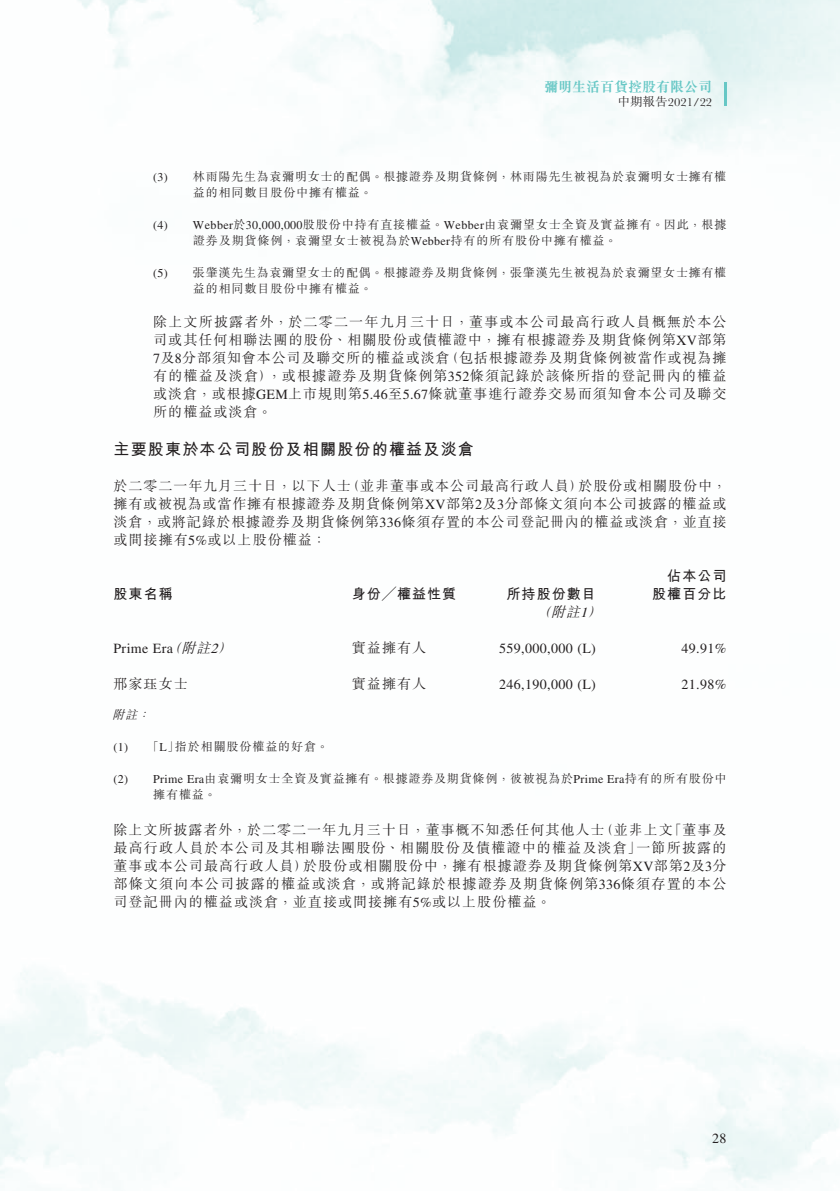
<style>
.page{position:relative;width:840px;height:1191px;background:#fff}
.page>*{position:absolute;margin:0;border:0;box-sizing:border-box;transform-origin:0 0}
.t1{font:700 16px "M Hei HK";letter-spacing:.075em;color:#231f20}
.t2{font:300 14px/18px "M Sung HK";letter-spacing:.075em;color:#231f20}
.t3{font:14px "Times LT Std";letter-spacing:.025em;color:#231f20}
.t4{font:700 14px/18px "M Hei HK";letter-spacing:.075em;color:#231f20;text-align:right}
.t5{font:700 14px "M Sung HK";color:#66c7c5}
.t6{font:italic 300 14px "M Sung HK";color:#231f20}
.t7{font:300 12px "M Sung HK";letter-spacing:.065em;color:#231f20}
.t8{font:12px "Times LT Std";color:#231f20}
.t9{font:300 12px "M Sung HK";color:#231f20;scale:1.05 1}
.t10{font:italic 300 12px "M Sung HK";color:#231f20}
.s1{font-family:"Times LT Std";font-weight:400}
</style>
<div class="page">
<img style="left:0;top:0;width:839px;height:1188px">
<hr style="left:723px;top:83px;width:3px;height:23px;background:#66c7c5">
<p class="t8" style="left:153px;top:170px;width:16px">3( )</p>
<p class="t8" style="left:153px;top:218px;width:16px">4( )</p>
<p class="t8" style="left:153px;top:266px;width:16px">5( )</p>
<p class="t5" style="left:543px;top:77px;width:169px">彌明生活百貨控股有限公司</p>
<p class="t9" style="left:617px;top:93px;width:92px">中期報告2021/22</p>
<p class="t7" style="left:193px;top:168px;width:534px">林雨陽先生為袁彌明女士的配偶。根據證券及期貨條例，林雨陽先生被視為於袁彌明女士擁有權</p>
<p class="t7" style="left:193px;top:184px;width:181px">益的相同數目股份中擁有權益。</p>
<p class="t7" style="left:193px;top:216px;width:534px"><span class="s1">Webber</span>於<span class="s1">30,000,000</span>股股份中持有直接權益。<span class="s1">Webber</span>由袁彌望女士全資及實益擁有。因此，根據</p>
<p class="t7" style="left:193px;top:232px;width:425px">證券及期貨條例，袁彌望女士被視為於<span class="s1">Webber</span>持有的所有股份中擁有權益。</p>
<p class="t7" style="left:193px;top:264px;width:534px">張肇漢先生為袁彌望女士的配偶。根據證券及期貨條例，張肇漢先生被視為於袁彌望女士擁有權</p>
<p class="t7" style="left:193px;top:280px;width:181px">益的相同數目股份中擁有權益。</p>
<p class="t2" style="left:153px;top:312px;width:574px;text-align:right">除上文所披露者外，於二零二一年九月三十日，董事或本公司最高行政人員概無於本公司或其任何相聯法團的股份、相關股份或債權證中，擁有根據證券及期貨條例第<span class="s1">XV</span>部第（包括根據證券及期貨條例被當作或視為擁</p>
<p class="t2" style="left:267px;top:348px;width:460px;text-indent:-114px">及<span class="s1">7 8</span>分部須知會本公司及聯交所的權益或淡倉<br>，或根據證券及期貨條例第<span class="s1">352</span>條須記錄於該條所指的登記冊內的權益</p>
<p class="t2" style="left:153px;top:366px;width:574px">有的權益及淡倉）<br>或淡倉，或根據<span class="s1">GEM</span>上市規則第<span class="s1">5.46</span>至<span class="s1">5.67</span>條就董事進行證券交易而須知會本公司及聯交所的權益或淡倉。</p>
<p class="t1" style="left:113px;top:437px;width:362px">主要股東於本公司股份及相關股份的權益及淡倉</p>
<p class="t2" style="left:578px;top:476px;width:149px">於股份或相關股份中，</p>
<p class="t2" style="left:346px;top:476px;width:239px">（並非董事或本公司最高行政人員）</p>
<p class="t2" style="left:113px;top:476px;width:614px">於二零二一年九月三十日，以下人士<br>擁有或被視為或當作擁有根據證券及期貨條例第<span class="s1">XV</span>部第及<span class="s1">2 3</span>分部條文須向本公司披露的權益或淡倉，或將記錄於根據證券及期貨條例第<span class="s1">336</span>條須存置的本公司登記冊內的權益或淡倉，並直接或間接擁有<span class="s1">5%</span>或以上股份權益：</p>
<p class="t4" style="left:113px;top:583px;width:61px">股東名稱</p>
<p class="t6" style="left:181px;top:638px;width:35px">附註</p>
<p class="t6" style="left:167px;top:638px;width:20px">（</p>
<p class="t6" style="left:210px;top:638px;width:28px">）<span class="s1">2</span></p>
<p class="t3" style="left:113px;top:640px;width:61px">Prime Era</p>
<p class="t2" style="left:113px;top:674px;width:76px">邢家珏女士</p>
<p class="t10" style="left:137px;top:706px;width:18px">：</p>
<p class="t10" style="left:112px;top:706px;width:31px">附註</p>
<p class="t8" style="left:113px;top:740px;width:16px">1( )</p>
<p class="t7" style="left:175px;top:738px;width:155px">指於相關股份權益的好倉。</p>
<p class="t7" style="left:147px;top:738px;width:33px">「<span class="s1">L</span>」</p>
<p class="t4" style="left:351px;top:583px;width:106px">身份╱權益性質</p>
<p class="t2" style="left:351px;top:638px;width:76px">實益擁有人</p>
<p class="t2" style="left:351px;top:674px;width:76px">實益擁有人</p>
<p class="t4" style="left:506px;top:583px;width:91px">所持股份數目</p>
<p class="t6" style="left:550px;top:602px;width:35px">附註</p>
<p class="t6" style="left:536px;top:602px;width:20px">（</p>
<p class="t6" style="left:579px;top:602px;width:28px">(<span class="s1">1</span></p>
<p class="t3" style="left:499px;top:640px;width:98px">559,000,000 (L(</p>
<p class="t3" style="left:499px;top:676px;width:98px">246,190,000 (L(</p>
<p class="t4" style="left:651px;top:565px;width:76px">佔本公司股權百分比</p>
<p class="t3" style="left:681px;top:640px;width:46px">49.91%</p>
<p class="t3" style="left:681px;top:676px;width:46px">21.98%</p>
<p class="t8" style="left:113px;top:772px;width:16px">2( )</p>
<p class="t7" style="left:153px;top:770px;width:574px"><span class="s1">Prime Era</span>由袁彌明女士全資及實益擁有。根據證券及期貨條例，彼被視為於<span class="s1">Prime Era</span>持有的所有股份中</p>
<p class="t7" style="left:153px;top:786px;width:64px">擁有權益。</p>
<p class="t2" style="left:113px;top:820px;width:492px">除上文所披露者外，於二零二一年九月三十日，董事概不知悉任何其他人士</p>
<p class="t2" style="left:667px;top:820px;width:60px">「董事及</p>
<p class="t2" style="left:599px;top:820px;width:75px">（並非上文</p>
<p class="t2" style="left:636px;top:838px;width:91px">一節所披露的</p>
<p class="t2" style="left:303px;top:838px;width:424px;text-indent:-189px">最高行政人員於本公司及其相聯法團股份、相關股份及債權證中的權益及淡倉」<br>於股份或相關股份中，擁有根據證券及期貨條例第<span class="s1">XV</span>部第及<span class="s1">2</span> 分<span class="s1">3</span></p>
<p class="t2" style="left:113px;top:856px;width:614px">董事或本公司最高行政人員）<br>部條文須向本公司披露的權益或淡倉，或將記錄於根據證券及期貨條例第<span class="s1">336</span>條須存置的本公司登記冊內的權益或淡倉，並直接或間接擁有<span class="s1">5%</span>或以上股份權益。</p>
<p class="t3" style="left:711px;top:1130px;width:16px">28</p>
</div>
